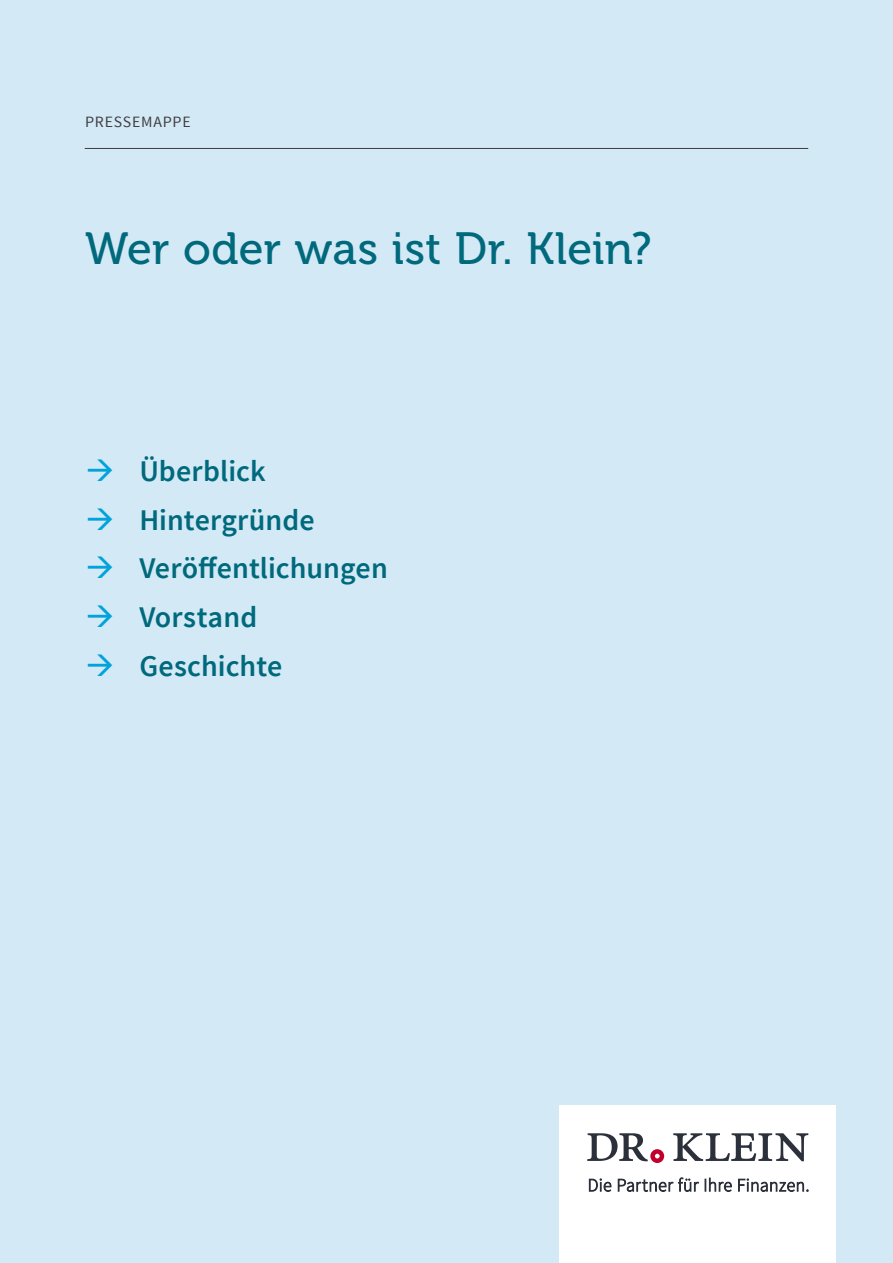
<style>
.page{position:relative;width:893px;height:1263px;background:#d4e9f6}
.page>*{position:absolute;margin:0;border:0;box-sizing:border-box;transform-origin:0 0}
.t1{font:45px "Museo 500";letter-spacing:.005em;color:#006a7c}
.t2{font:600 30px "Source Sans Pro";color:#006a7c}
.t3{font:15.75px "Source Sans Pro";letter-spacing:.05em;color:#3e3d40}
.s1{color:#00a3da}
</style>
<div class="page">
<div style="left:560px;top:1106px;width:276px;height:157px;background:#fff"></div>
<svg style="left:587px;top:1133px;width:77px;height:30px"></svg>
<svg style="left:673px;top:1133px;width:135px;height:28px"></svg>
<svg style="left:589px;top:1179px;width:22px;height:12px"></svg>
<svg style="left:618px;top:1177px;width:81px;height:14px"></svg>
<svg style="left:705px;top:1178px;width:27px;height:13px"></svg>
<svg style="left:738px;top:1179px;width:70px;height:12px"></svg>
<hr style="left:85px;top:148px;width:723px;height:1px;background:#3e3d40">
<p class="t3" style="left:85px;top:112px;width:107px">PRESSEMAPPE</p>
<h1 class="t1" style="left:85px;top:223px;width:568px">Wer oder was ist Dr. Klein?</h1>
<p class="t2" style="left:85px;top:452px;width:182px"><span class="s1">→</span> Überblick</p>
<p class="t2" style="left:85px;top:501px;width:231px"><span class="s1">→</span> Hintergründe</p>
<p class="t2" style="left:85px;top:549px;width:304px"><span class="s1">→</span> Veröffentlichungen</p>
<p class="t2" style="left:85px;top:598px;width:173px"><span class="s1">→</span> Vorstand</p>
<p class="t2" style="left:85px;top:647px;width:198px"><span class="s1">→</span> Geschichte</p>
</div>
